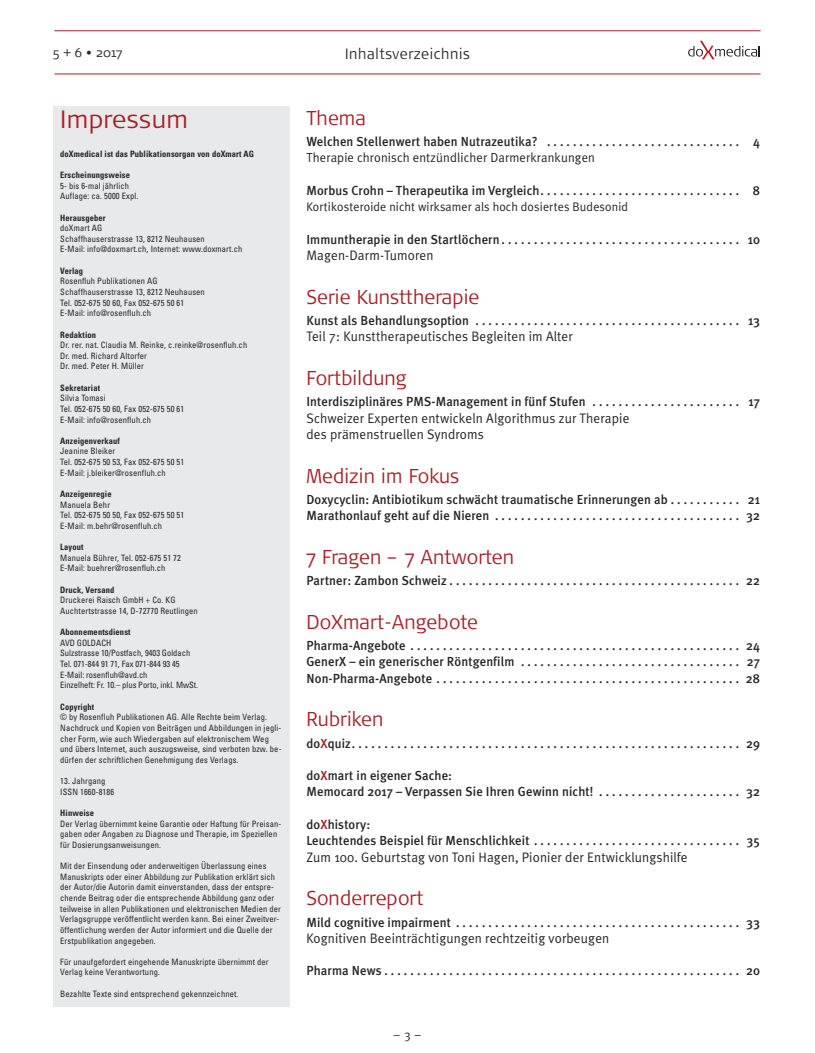
<style>
.page{position:relative;width:815px;height:1053px;background:#fff}
.page>*{position:absolute;margin:0;border:0;box-sizing:border-box;transform-origin:0 0}
.t1{font:300 25px "Signa Normal";letter-spacing:.015em;color:#a91f26}
.t2{font:300 20px "Signa Normal";letter-spacing:.01em;color:#a91f26;scale:.95 1}
.t3{font:300 15px "Signa Normal";letter-spacing:.05em;color:#272627;scale:.93 1}
.t4{font:13.75px/16.2px "Meta Plus Normal";letter-spacing:.01em;color:#272627}
.t5{font:500 13.12px/16.2px "Meta Plus";letter-spacing:.01em;color:#272627}
.t6{font:13.12px "Meta Plus Normal";letter-spacing:.01em;color:#272627}
.t7{font:12.5px "Meta Plus Normal";letter-spacing:.01em;color:#272627}
.t8{font:300 12.5px "Signa Normal";color:#272627}
.t9{font:12.5px "Meta";color:#272627}
.t10{font:condensed 8.75px/10.6px "Univers";letter-spacing:.015em;color:#272627}
.t11{font:700 condensed 8.75px "Univers";letter-spacing:.015em;color:#272627}
.s1{color:#a91f26}
</style>
<div class="page">
<hr style="left:54px;top:30px;width:707px;height:1px;background:#a91f26">
<hr style="left:54px;top:74px;width:707px;height:1px;background:#a91f26">
<svg style="left:688px;top:41px;width:72px;height:18px"></svg>
<div style="left:53px;top:106px;width:236px;height:900px;background:#e7e9ea"></div>
<h3 class="t8" style="left:53px;top:48px;width:71px">5+6•2017</h3>
<h3 class="t3" style="left:345px;top:49px;width:136px">Inhaltsverzeichnis</h3>
<h1 class="t1" style="left:60px;top:110px;width:129px">Impressum</h1>
<p class="t11" style="left:60px;top:150px;width:195px">doXmedical ist das Publikationsorgan von doXmart AG</p>
<p class="t11" style="left:60px;top:172px;width:71px">Erscheinungsweise</p>
<p class="t10" style="left:60px;top:181px;width:80px">5- bis 6-mal jährlich<br>Auflage: ca. 5000 Expl.</p>
<p class="t11" style="left:60px;top:214px;width:47px">Herausgeber</p>
<p class="t10" style="left:60px;top:223px;width:184px">doXmart AG<br>Schaffhauserstrasse 13, 8212 Neuhausen<br>E-Mail: info@doxmart.ch, Internet: www.doxmart.ch</p>
<p class="t11" style="left:60px;top:267px;width:24px">Verlag</p>
<p class="t10" style="left:60px;top:276px;width:146px">Rosenfluh Publikationen AG Schaffhauserstrasse 13, 8212 Neuhausen Tel. 052-675 50 60, Fax 052-675 50 61<br>E-Mail: info@rosenfluh.ch</p>
<p class="t11" style="left:60px;top:331px;width:37px">Redaktion</p>
<p class="t10" style="left:60px;top:340px;width:189px">Dr. rer. nat. Claudia M. Reinke, c.reinke@rosenfluh.ch<br>Dr. med. Richard Altorfer<br>Dr. med. Peter H. Müller</p>
<p class="t11" style="left:60px;top:384px;width:41px">Sekretariat</p>
<p class="t10" style="left:60px;top:393px;width:126px">Silvia Tomasi<br>Tel. 052-675 50 60, Fax 052-675 50 61<br>E-Mail: info@rosenfluh.ch</p>
<p class="t11" style="left:60px;top:437px;width:61px">Anzeigenverkauf</p>
<p class="t10" style="left:60px;top:446px;width:126px">Jeanine Bleiker<br>Tel. 052-675 50 53, Fax 052-675 50 51<br>E-Mail: j.bleiker@rosenfluh.ch</p>
<p class="t11" style="left:60px;top:490px;width:53px">Anzeigenregie</p>
<p class="t10" style="left:60px;top:500px;width:126px">Manuela Behr<br>Tel. 052-675 50 50, Fax 052-675 50 51<br>E-Mail: m.behr@rosenfluh.ch</p>
<p class="t11" style="left:60px;top:544px;width:25px">Layout</p>
<p class="t10" style="left:60px;top:553px;width:122px">Manuela Bührer, Tel. 052-675 51 72<br>E-Mail: buehrer@rosenfluh.ch</p>
<p class="t11" style="left:60px;top:586px;width:56px">Druck, Versand</p>
<p class="t10" style="left:60px;top:595px;width:139px">Druckerei Raisch GmbH + Co. KG<br>Auchtertstrasse 14, D-72770 Reutlingen</p>
<p class="t11" style="left:60px;top:629px;width:72px">Abonnementsdienst</p>
<p class="t10" style="left:60px;top:638px;width:139px">AVD GOLDACH<br>Sulzstrasse 10/Postfach, 9403 Goldach<br>Tel. 071-844 91 71, Fax 071-844 93 45<br>E-Mail: rosenfluh@avd.ch<br>Einzelheft: Fr. 10.– plus Porto, inkl. MwSt.</p>
<p class="t11" style="left:60px;top:703px;width:36px">Copyright</p>
<p class="t10" style="left:60px;top:712px;width:223px">© by Rosenfluh Publikationen AG. Alle Rechte beim Verlag.<br>Nachdruck und Kopien von Beiträgen und Abbildungen in jegli&shy;cher Form, wie auch Wiedergaben auf elektronischem Weg und übers Internet, auch auszugsweise, sind verboten bzw. be&shy;dürfen der schriftlichen Genehmigung des Verlags.</p>
<p class="t10" style="left:60px;top:776px;width:55px">13. Jahrgang<br>ISSN 1660-8186</p>
<p class="t11" style="left:60px;top:809px;width:35px">Hinweise</p>
<p class="t10" style="left:60px;top:818px;width:223px">Der Verlag übernimmt keine Garantie oder Haftung für Preisan&shy;gaben oder Angaben zu Diagnose und Therapie, im Speziellen für Dosierungsanweisungen.</p>
<p class="t10" style="left:60px;top:861px;width:222px">Mit der Einsendung oder anderweitigen Überlassung eines Manuskripts oder einer Abbildung zur Publikation erklärt sich der Autor/die Autorin damit einverstanden, dass der entspre&shy;chende Beitrag oder die entsprechende Abbildung ganz oder teilweise in allen Publikationen und elektronischen Medien der Verlagsgruppe veröffentlicht werden kann. Bei einer Zweitver&shy;öffentlichung werden der Autor informiert und die Quelle der Erstpublikation angegeben.</p>
<p class="t10" style="left:60px;top:956px;width:210px">Für unaufgefordert eingehende Manuskripte übernimmt der<br>Verlag keine Verantwortung.</p>
<p class="t10" style="left:60px;top:988px;width:180px">Bezahlte Texte sind entsprechend gekennzeichnet.</p>
<h2 class="t2" style="left:306px;top:111px;width:64px">Thema</h2>
<h3 class="t5" style="left:306px;top:133px;width:455px">Welchen Stellenwert haben Nutrazeutika? . . . . . . . . . . . . . . . . . . . . . . . . . . . . . . 4</h3>
<h3 class="t6" style="left:306px;top:150px;width:290px">Therapie chronisch entzündlicher Darmerkrankungen</h3>
<h3 class="t5" style="left:306px;top:182px;width:455px">Morbus Crohn – Therapeutika im Vergleich. . . . . . . . . . . . . . . . . . . . . . . . . . . . . . . 8</h3>
<h3 class="t7" style="left:306px;top:199px;width:323px">Kortikosteroide nicht wirksamer als hoch dosiertes Budesonid</h3>
<h3 class="t5" style="left:306px;top:231px;width:455px">Immuntherapie in den Startlöchern . . . . . . . . . . . . . . . . . . . . . . . . . . . . . . . . . . . . . 10</h3>
<h3 class="t4" style="left:306px;top:247px;width:129px">Magen-Darm-Tumoren</h3>
<h2 class="t2" style="left:306px;top:290px;width:184px">Serie Kunsttherapie</h2>
<h3 class="t5" style="left:306px;top:312px;width:455px">Kunst als Behandlungsoption . . . . . . . . . . . . . . . . . . . . . . . . . . . . . . . . . . . . . . . . . 13</h3>
<h3 class="t4" style="left:306px;top:328px;width:268px">Teil 7: Kunsttherapeutisches Begleiten im Alter</h3>
<h2 class="t2" style="left:306px;top:371px;width:107px">Fortbildung</h2>
<h3 class="t5" style="left:306px;top:393px;width:455px">Interdisziplinäres PMS-Management in fünf Stufen . . . . . . . . . . . . . . . . . . . . . . . 17</h3>
<h3 class="t4" style="left:306px;top:409px;width:325px">Schweizer Experten entwickeln Algorithmus zur Therapie des prämenstruellen Syndroms</h3>
<h2 class="t2" style="left:306px;top:468px;width:163px">Medizin im Fokus</h2>
<h3 class="t5" style="left:306px;top:491px;width:455px">Doxycyclin: Antibiotikum schwächt traumatische Erinnerungen ab . . . . . . . . . . . 21<br>Marathonlauf geht auf die Nieren . . . . . . . . . . . . . . . . . . . . . . . . . . . . . . . . . . . . . . 32</h3>
<h2 class="t2" style="left:306px;top:550px;width:220px">7 Fragen – 7 Antworten</h2>
<h3 class="t5" style="left:306px;top:572px;width:455px">Partner: Zambon Schweiz . . . . . . . . . . . . . . . . . . . . . . . . . . . . . . . . . . . . . . . . . . . . . 22</h3>
<h2 class="t2" style="left:306px;top:615px;width:182px">DoXmart-Angebote</h2>
<p class="t5" style="left:306px;top:637px;width:455px;text-align:justify">Pharma-Angebote . . . . . . . . . . . . . . . . . . . . . . . . . . . . . . . . . . . . . . . . . . . . . . . . . . . 24<br>GenerX – ein generischer Röntgenfilm . . . . . . . . . . . . . . . . . . . . . . . . . . . . . . . . . . 27<br>Non-Pharma-Angebote . . . . . . . . . . . . . . . . . . . . . . . . . . . . . . . . . . . . . . . . . . . . . . . 28</p>
<h2 class="t2" style="left:306px;top:712px;width:82px">Rubriken</h2>
<h3 class="t5" style="left:306px;top:735px;width:455px">do<span class="s1">X</span>quiz. . . . . . . . . . . . . . . . . . . . . . . . . . . . . . . . . . . . . . . . . . . . . . . . . . . . . . . . . . . . 29</h3>
<h3 class="t5" style="left:306px;top:767px;width:455px">do<span class="s1">X</span>mart in eigener Sache:<br>Memocard 2017 – Verpassen Sie Ihren Gewinn nicht! . . . . . . . . . . . . . . . . . . . . . . 32</h3>
<h3 class="t5" style="left:306px;top:816px;width:455px">do<span class="s1">X</span>history:<br>Leuchtendes Beispiel für Menschlichkeit . . . . . . . . . . . . . . . . . . . . . . . . . . . . . . . . 35</h3>
<h3 class="t4" style="left:306px;top:848px;width:383px">Zum 100. Geburtstag von Toni Hagen, Pionier der Entwicklungshilfe</h3>
<h2 class="t2" style="left:306px;top:891px;width:125px">Sonderreport</h2>
<h3 class="t5" style="left:306px;top:913px;width:455px">Mild cognitive impairment . . . . . . . . . . . . . . . . . . . . . . . . . . . . . . . . . . . . . . . . . . . . 33</h3>
<h3 class="t4" style="left:306px;top:929px;width:304px">Kognitiven Beeinträchtigungen rechtzeitig vorbeugen</h3>
<h3 class="t5" style="left:306px;top:962px;width:455px">Pharma News . . . . . . . . . . . . . . . . . . . . . . . . . . . . . . . . . . . . . . . . . . . . . . . . . . . . . . . 20</h3>
<h3 class="t9" style="left:394px;top:1027px;width:29px">–3–</h3>
</div>
